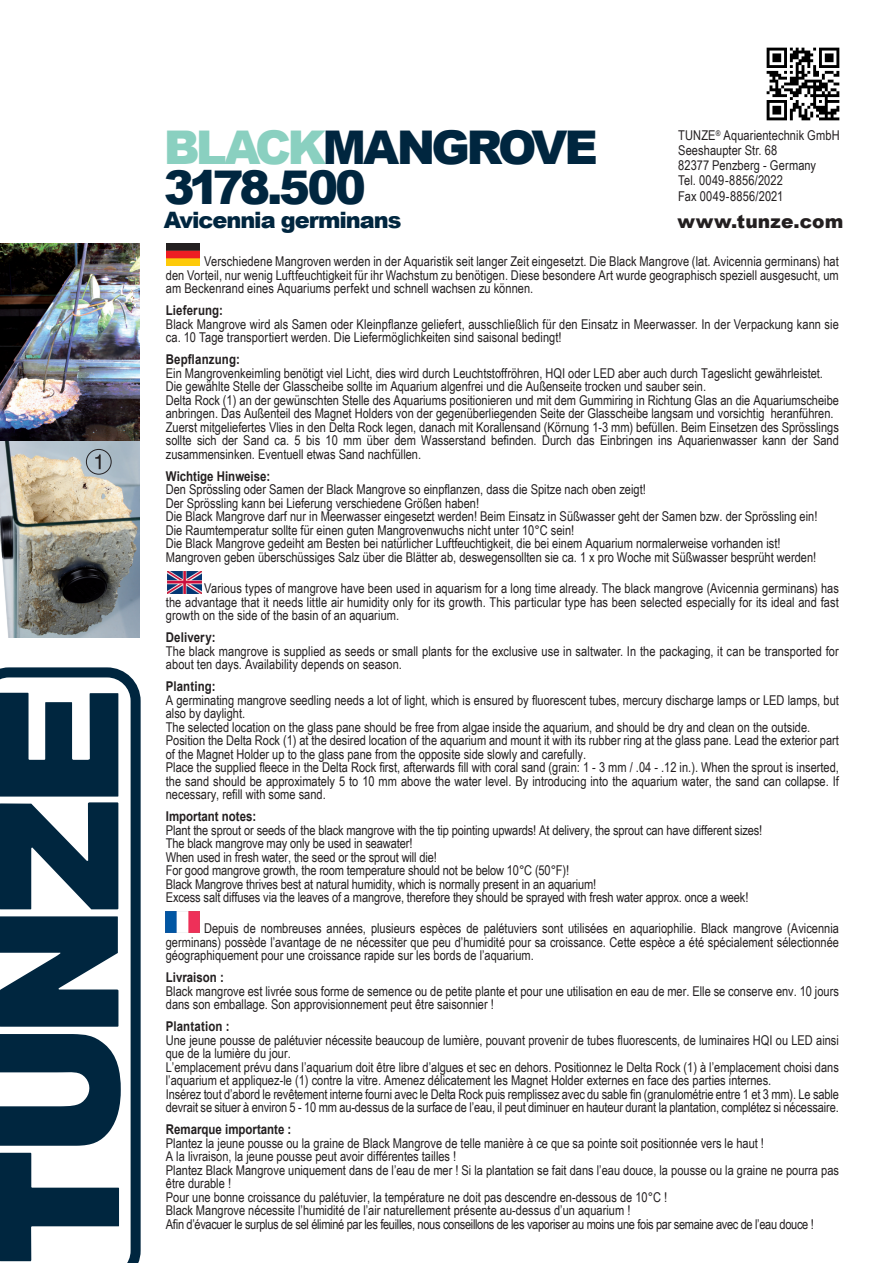
<style>
.page{position:relative;width:893px;height:1263px;background:#fff}
.page>*{position:absolute;margin:0;border:0;box-sizing:border-box;transform-origin:0 0}
.t1{font:900 46.5px/39.8px "Arial";letter-spacing:-.085em;color:#00263f}
.t2{font:900 22.65px "Arial";letter-spacing:-.05em;color:#00263f}
.t3{font:900 18.6px "Arial";letter-spacing:.005em;color:#231f20}
.t4{font:13.5px/13.5px "Arial Narrow";color:#231f20}
.t5{font:700 13.5px "Arial";color:#231f20;scale:.85 1}
.s1{color:#8ad0c0}
</style>
<div class="page">
<img style="left:766px;top:47px;width:74px;height:74px">
<img style="left:166px;top:244px;width:34px;height:21px">
<img style="left:167px;top:572px;width:34px;height:21px">
<svg style="left:0;top:667px;width:141px;height:596px;fill:#00263f"></svg>
<img style="left:0;top:244px;width:140px;height:197px">
<img style="left:0;top:441px;width:140px;height:196px">
<div style="left:86px;top:449px;width:25px;height:25px;border:1px solid #231f20;border-radius:50%"></div>
<svg style="left:95px;top:454px;width:6px;height:15px"></svg>
<img style="left:166px;top:911px;width:34px;height:21px">
<p class="t4" style="left:678px;top:127px;width:163px;line-height:15.3px">TUNZE<sup>®</sup> Aquarientechnik GmbH<br>Seeshaupter Str. 68<br>82377 Penzberg - Germany<br>Tel. 0049-8856/2022<br>Fax 0049-8856/2021</p>
<h1 class="t1" style="left:164px;top:126px;width:436px"><span class="s1">BLACK</span>MANGROVE<br>3178.500</h1>
<h2 class="t2" style="left:164px;top:204px;width:239px">Avicennia germinans</h2>
<p class="t4" style="left:166px;top:254px;width:674px;text-align:justify;text-indent:38px">Verschiedene Mangroven werden in der Aquaristik seit langer Zeit eingesetzt. Die Black Mangrove (lat. Avicennia germinans) hat den Vorteil, nur wenig Luftfeuchtigkeit für ihr Wachstum zu benötigen. Diese besondere Art wurde geographisch speziell ausgesucht, um am Beckenrand eines Aquariums perfekt und schnell wachsen zu können.</p>
<p class="t5" style="left:166px;top:301px;width:69px">Lieferung:</p>
<p class="t4" style="left:166px;top:317px;width:674px">Black Mangrove wird als Samen oder Kleinpflanze geliefert, ausschließlich für den Einsatz in Meerwasser. In der Verpackung kann sie ca. 10 Tage transportiert werden. Die Liefermöglichkeiten sind saisonal bedingt!</p>
<p class="t5" style="left:166px;top:350px;width:89px">Bepflanzung:</p>
<p class="t4" style="left:166px;top:366px;width:675px">Ein Mangrovenkeimling benötigt viel Licht, dies wird durch Leuchtstoffröhren, HQI oder LED aber auch durch Tageslicht gewährleistet.<br>Die gewählte Stelle der Glasscheibe sollte im Aquarium algenfrei und die Außenseite trocken und sauber sein.<br>Delta Rock (1) an der gewünschten Stelle des Aquariums positionieren und mit dem Gummiring in Richtung Glas an die Aquariumscheibe anbringen. Das Außenteil des Magnet Holders von der gegenüberliegenden Seite der Glasscheibe langsam und vorsichtig heranführen.<br>Zuerst mitgeliefertes Vlies in den Delta Rock legen, danach mit Korallensand (Körnung 1-3 mm) befüllen. Beim Einsetzen des Sprösslings sollte sich der Sand ca. 5 bis 10 mm über dem Wasserstand befinden. Durch das Einbringen ins Aquarienwasser kann der Sand zusammensinken. Eventuell etwas Sand nachfüllen.</p>
<p class="t5" style="left:166px;top:466px;width:125px">Wichtige Hinweise:</p>
<p class="t4" style="left:166px;top:482px;width:653px">Den Sprössling oder Samen der Black Mangrove so einpflanzen, dass die Spitze nach oben zeigt!<br>Der Sprössling kann bei Lieferung verschiedene Größen haben!<br>Die Black Mangrove darf nur in Meerwasser eingesetzt werden! Beim Einsatz in Süßwasser geht der Samen bzw. der Sprössling ein!<br>Die Raumtemperatur sollte für einen guten Mangrovenwuchs nicht unter 10°C sein!<br>Die Black Mangrove gedeiht am Besten bei natürlicher Luftfeuchtigkeit, die bei einem Aquarium normalerweise vorhanden ist!<br>Mangroven geben überschüssiges Salz über die Blätter ab, deswegensollten sie ca. 1 x pro Woche mit Süßwasser besprüht werden!</p>
<p class="t4" style="left:166px;top:581px;width:675px;text-align:justify;text-indent:38px">Various types of mangrove have been used in aquarism for a long time already. The black mangrove (Avicennia germinans) has the advantage that it needs little air humidity only for its growth. This particular type has been selected especially for its ideal and fast growth on the side of the basin of an aquarium.</p>
<p class="t5" style="left:166px;top:628px;width:60px">Delivery:</p>
<p class="t4" style="left:166px;top:643px;width:675px">The black mangrove is supplied as seeds or small plants for the exclusive use in saltwater. In the packaging, it can be transported for about ten days. Availability depends on season.</p>
<p class="t5" style="left:166px;top:677px;width:60px">Planting:</p>
<p class="t4" style="left:166px;top:692px;width:675px">A germinating mangrove seedling needs a lot of light, which is ensured by fluorescent tubes, mercury discharge lamps or LED lamps, but also by daylight.<br>The selected location on the glass pane should be free from algae inside the aquarium, and should be dry and clean on the outside.<br>Position the Delta Rock (1) at the desired location of the aquarium and mount it with its rubber ring at the glass pane. Lead the exterior part of the Magnet Holder up to the glass pane from the opposite side slowly and carefully.<br>Place the supplied fleece in the Delta Rock first, afterwards fill with coral sand (grain: 1 - 3 mm / .04 - .12 in.). When the sprout is inserted, the sand should be approximately 5 to 10 mm above the water level. By introducing into the aquarium water, the sand can collapse. If necessary, refill with some sand.</p>
<p class="t5" style="left:166px;top:807px;width:108px">Important notes:</p>
<p class="t4" style="left:166px;top:822px;width:598px">Plant the sprout or seeds of the black mangrove with the tip pointing upwards! At delivery, the sprout can have different sizes!<br>The black mangrove may only be used in seawater!<br>When used in fresh water, the seed or the sprout will die!<br>For good mangrove growth, the room temperature should not be below 10°C (50°F)!<br>Black Mangrove thrives best at natural humidity, which is normally present in an aquarium!<br>Excess salt diffuses via the leaves of a mangrove, therefore they should be sprayed with fresh water approx. once a week!</p>
<p class="t4" style="left:166px;top:921px;width:675px;text-align:justify;text-indent:38px">Depuis de nombreuses années, plusieurs espèces de palétuviers sont utilisées en aquariophilie. Black mangrove (Avicennia germinans) possède l’avantage de ne nécessiter que peu d’humidité pour sa croissance. Cette espèce a été spécialement sélectionnée géographiquement pour une croissance rapide sur les bords de l’aquarium.</p>
<p class="t5" style="left:166px;top:968px;width:70px">Livraison :</p>
<p class="t4" style="left:166px;top:984px;width:675px">Black mangrove est livrée sous forme de semence ou de petite plante et pour une utilisation en eau de mer. Elle se conserve env. 10 jours dans son emballage. Son approvisionnement peut être saisonnier !</p>
<p class="t5" style="left:166px;top:1017px;width:76px">Plantation :</p>
<p class="t4" style="left:166px;top:1033px;width:675px">Une jeune pousse de palétuvier nécessite beaucoup de lumière, pouvant provenir de tubes fluorescents, de luminaires HQI ou LED ainsi que de la lumière du jour.<br>L’emplacement prévu dans l’aquarium doit être libre d’algues et sec en dehors. Positionnez le Delta Rock (1) à l’emplacement choisi dans l’aquarium et appliquez-le (1) contre la vitre. Amenez délicatement les Magnet Holder externes en face des parties internes.<br>Insérez tout d’abord le revêtement interne fourni avec le Delta Rock puis remplissez avec du sable fin (granulométrie entre 1 et 3 mm). Le sable devrait se situer à environ 5 - 10 mm au-dessus de la surface de l’eau, il peut diminuer en hauteur durant la plantation, complétez si nécessaire.</p>
<p class="t5" style="left:166px;top:1120px;width:149px">Remarque importante :</p>
<p class="t4" style="left:166px;top:1136px;width:675px">Plantez la jeune pousse ou la graine de Black Mangrove de telle manière à ce que sa pointe soit positionnée vers le haut !<br>A la livraison, la jeune pousse peut avoir différentes tailles !<br>Plantez Black Mangrove uniquement dans de l’eau de mer ! Si la plantation se fait dans l’eau douce, la pousse ou la graine ne pourra pas être durable !<br>Pour une bonne croissance du palétuvier, la température ne doit pas descendre en-dessous de 10°C !<br>Black Mangrove nécessite l’humidité de l’air naturellement présente au-dessus d’un aquarium !<br>Afin d’évacuer le surplus de sel éliminé par les feuilles, nous conseillons de les vaporiser au moins une fois par semaine avec de l’eau douce !</p>
<h3 class="t3" style="left:677px;top:208px;width:167px">www.tunze.com</h3>
</div>
